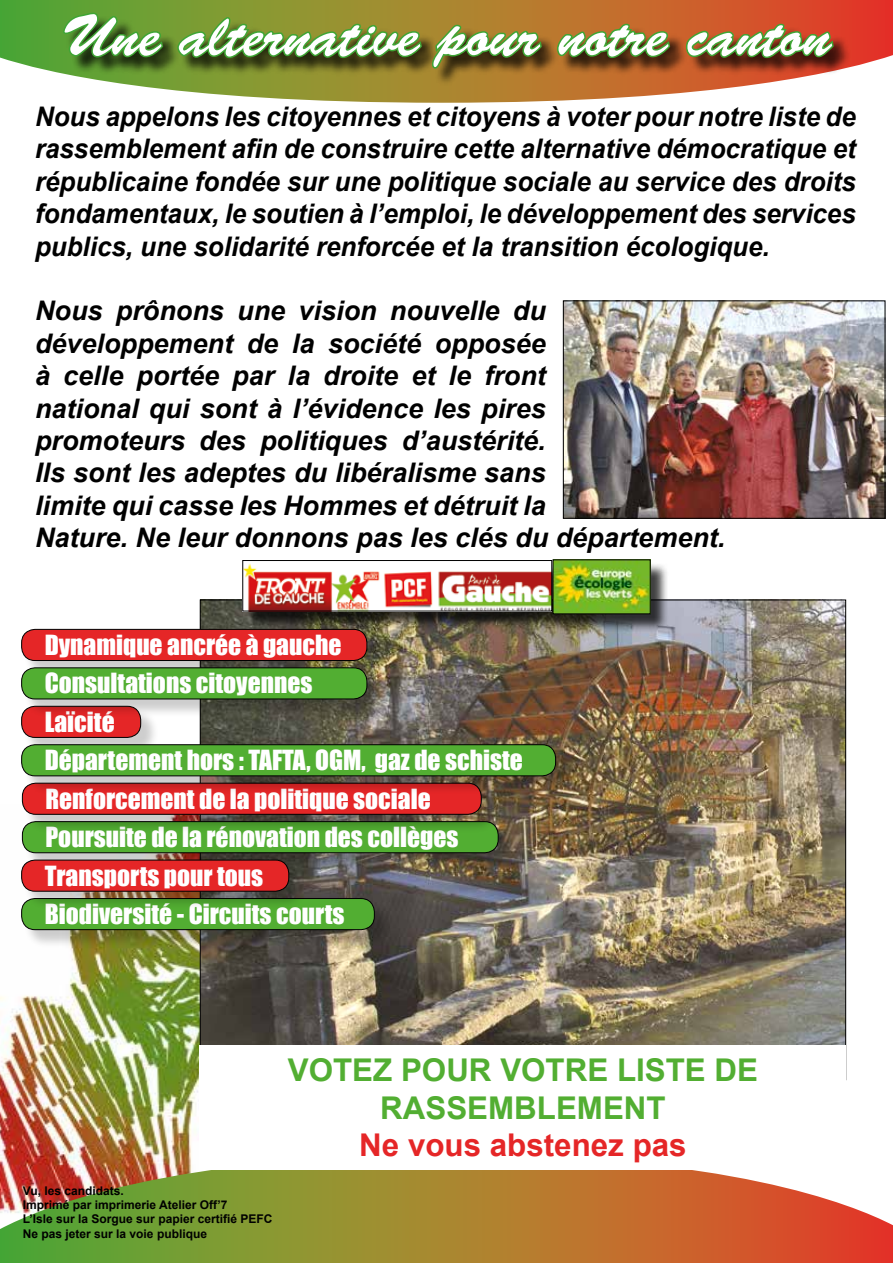
<style>
.page{position:relative;width:893px;height:1263px;background:#fff}
.page>*{position:absolute;margin:0;border:0;box-sizing:border-box;transform-origin:0 0}
.t1{font:58.5px "Brush Script Std";color:#fff}
.t2{font:700 31.35px/37.7px "Arial";color:#52ae32;text-align:center}
.t3{font:700 31.35px "Arial";color:#e52627}
.t4{font:italic 700 27px/32.4px "Arial";color:#000;text-align:justify;scale:.96 1}
.t5{font:italic 700 27px/32.4px "Arial";color:#000}
.t6{font:25.5px/38.4px "Impact";color:#fff}
.t7{font:700 12px/14.4px "Arial";color:#000}
</style>
<div class="page">
<img style="left:0;top:805px;width:200px;height:349px">
<img style="left:202px;top:602px;width:642px;height:443px">
<svg style="left:0;top:1154px;width:893px;height:109px;background:#ad8540"></svg>
<svg style="left:0;top:0;width:893px;height:103px"></svg>
<img style="left:565px;top:302px;width:318px;height:215px">
<div style="left:563px;top:300px;width:322px;height:219px;border:1px solid #000"></div>
<div style="left:66px;top:16px;width:786px;height:70px;background:#000;opacity:.75"></div>
<svg style="left:64px;top:11px;width:101px;height:48px;background:#4a8b2c"></svg>
<svg style="left:176px;top:0;width:248px;height:60px;background:#6c8b2d"></svg>
<svg style="left:430px;top:23px;width:113px;height:47px;background:#6c7428"></svg>
<svg style="left:558px;top:22px;width:114px;height:38px;background:#727429"></svg>
<svg style="left:684px;top:22px;width:151px;height:38px;background:#7d6728"></svg>
<div style="left:245px;top:562px;width:424px;height:71px;background:#000;opacity:.75"></div>
<img style="left:244px;top:562px;width:306px;height:47px">
<div style="left:242px;top:560px;width:310px;height:51px;border:1px solid #000"></div>
<img style="left:555px;top:561px;width:94px;height:51px">
<div style="left:24px;top:823px;width:493px;height:48px;background:#000;opacity:.2"></div>
<div style="left:22px;top:822px;width:476px;height:31px;background:#52ae32;border-radius:14px"></div>
<div style="left:22px;top:821px;width:477px;height:32px;border:1px solid #000;border-radius:14px"></div>
<div style="left:24px;top:785px;width:476px;height:48px;background:#000;opacity:.2"></div>
<div style="left:22px;top:783px;width:459px;height:31px;background:#e52627;border-radius:14px"></div>
<div style="left:22px;top:783px;width:460px;height:32px;border:1px solid #000;border-radius:14px"></div>
<div style="left:24px;top:631px;width:362px;height:48px;background:#000;opacity:.2"></div>
<div style="left:22px;top:629px;width:345px;height:31px;background:#e52627;border-radius:14px"></div>
<div style="left:21px;top:629px;width:346px;height:32px;border:1px solid #000;border-radius:14px"></div>
<div style="left:24px;top:708px;width:136px;height:48px;background:#000;opacity:.2"></div>
<div style="left:22px;top:706px;width:119px;height:31px;background:#e52627;border-radius:14px"></div>
<div style="left:21px;top:706px;width:120px;height:32px;border:1px solid #000;border-radius:14px"></div>
<div style="left:24px;top:747px;width:550px;height:48px;background:#000;opacity:.2"></div>
<div style="left:22px;top:745px;width:534px;height:31px;background:#52ae32;border-radius:14px"></div>
<div style="left:21px;top:744px;width:535px;height:32px;border:1px solid #000;border-radius:14px"></div>
<div style="left:24px;top:900px;width:369px;height:48px;background:#000;opacity:.2"></div>
<div style="left:22px;top:898px;width:352px;height:32px;background:#52ae32;border-radius:14px"></div>
<div style="left:21px;top:898px;width:354px;height:32px;border:1px solid #000;border-radius:14px"></div>
<div style="left:24px;top:862px;width:284px;height:48px;background:#000;opacity:.2"></div>
<div style="left:22px;top:860px;width:267px;height:31px;background:#e52627;border-radius:14px"></div>
<div style="left:21px;top:860px;width:268px;height:31px;border:1px solid #000;border-radius:14px"></div>
<div style="left:24px;top:670px;width:362px;height:48px;background:#000;opacity:.2"></div>
<div style="left:22px;top:668px;width:345px;height:31px;background:#52ae32;border-radius:14px"></div>
<div style="left:21px;top:667px;width:346px;height:32px;border:1px solid #000;border-radius:14px"></div>
<div style="left:200px;top:1045px;width:646px;height:125px;background:#fff"></div>
<h1 class="t1" style="left:62px;top:3px;width:771px">Une alternative pour notre canton</h1>
<p class="t4" style="left:35px;top:101px;width:856px">Nous appelons les citoyennes et citoyens à voter pour notre liste de rassemblement afin de construire cette alternative démocratique et républicaine fondée sur une politique sociale au service des droits fondamentaux, le soutien à l’emploi, le développement des services publics, une solidarité renforcée et la transition écologique.</p>
<p class="t5" style="left:35px;top:296px;width:692px">Nous prônons une vision nouvelle du développement de la société opposée<br>à celle portée par la droite et le front<br>national qui sont à l’évidence les pires<br>promoteurs des politiques d’austérité.<br>Ils sont les adeptes du libéralisme sans<br>limite qui casse les Hommes et détruit la<br>Nature. Ne leur donnons pas les clés du département.</p>
<p class="t6" style="left:45px;top:625px;width:298px">Dynamique ancrée à gauche</p>
<p class="t6" style="left:45px;top:664px;width:269px">Consultations citoyennes</p>
<p class="t6" style="left:45px;top:702px;width:480px">Laïcité<br>Département hors : TAFTA, OGM, gaz de schiste</p>
<p class="t6" style="left:46px;top:779px;width:387px">Renforcement de la politique sociale</p>
<p class="t6" style="left:46px;top:817px;width:414px">Poursuite de la rénovation des collèges</p>
<p class="t6" style="left:45px;top:856px;width:220px">Transports pour tous</p>
<p class="t6" style="left:45px;top:894px;width:301px">Biodiversité - Circuits courts</p>
<p class="t7" style="left:23px;top:1183px;width:251px">Vu, les candidats.<br>Imprimé par imprimerie Atelier Off’7<br>L’Isle sur la Sorgue sur papier certifié PEFC Ne pas jeter sur la voie publique</p>
<p class="t2" style="left:288px;top:1052px;width:472px">VOTEZ POUR VOTRE LISTE DE<br>RASSEMBLEMENT</p>
<p class="t3" style="left:359px;top:1125px;width:329px">Ne vous abstenez pas</p>
</div>
